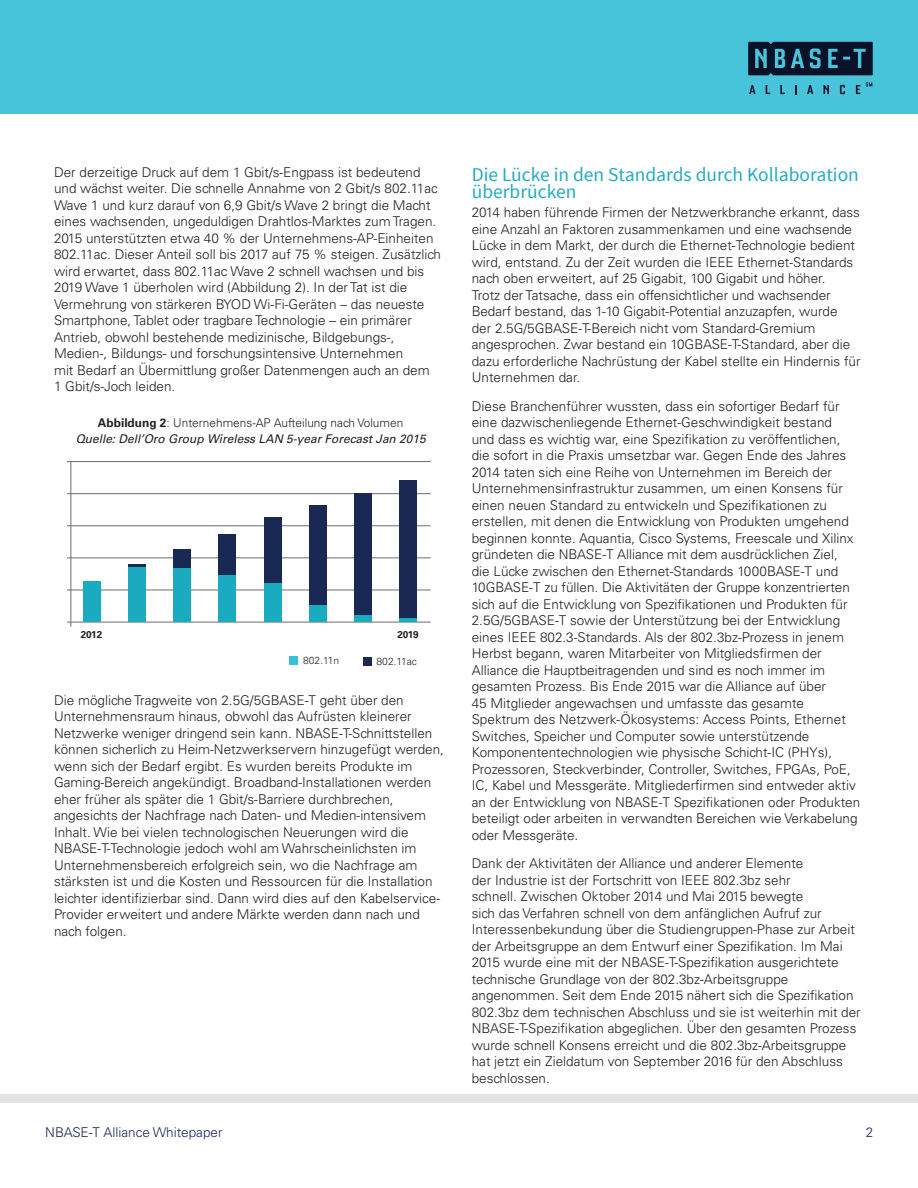
<style>
.page{position:relative;width:918px;height:1188px;background:#fff}
.page>*{position:absolute;margin:0;border:0;box-sizing:border-box;transform-origin:0 0}
.t1{font:19.5px/17.2px "Source Sans Pro";color:#24aac3}
.t2{font:300 13.5px/16.5px "Univers";color:#231f20}
.t3{font:300 13.5px "Univers";color:#1e2656}
.t4{font:italic 12px "Univers";color:#231f20}
.t5{font:300 12px "Univers";color:#231f20}
.t6{font:300 10.2px "Univers";color:#231f20}
.t7{font:700 9.9px "Univers";letter-spacing:-.01em;color:#231f20}
.s1{font-weight:700}
</style>
<div class="page">
<div style="left:0;top:1094px;width:918px;height:8px;background:#e1e2e4"></div>
<div style="left:0;top:0;width:918px;height:113px;background:#48c4da"></div>
<svg style="left:866px;top:82px;width:6px;height:4px"></svg>
<svg style="left:749px;top:85px;width:7px;height:9px"></svg>
<svg style="left:766px;top:85px;width:4px;height:9px"></svg>
<svg style="left:780px;top:85px;width:5px;height:9px"></svg>
<svg style="left:795px;top:85px;width:2px;height:9px"></svg>
<svg style="left:807px;top:85px;width:6px;height:9px"></svg>
<svg style="left:823px;top:85px;width:6px;height:9px"></svg>
<svg style="left:840px;top:85px;width:5px;height:9px"></svg>
<svg style="left:856px;top:85px;width:4px;height:9px"></svg>
<svg style="left:748px;top:42px;width:125px;height:33px;background:#16354c"></svg>
<hr style="left:71px;top:462px;width:1px;height:165px;background:#686c71">
<hr style="left:67px;top:461px;width:364px;height:1px;background:#686c71">
<hr style="left:67px;top:493px;width:364px;height:1px;background:#686c71">
<hr style="left:67px;top:526px;width:364px;height:1px;background:#686c71">
<hr style="left:67px;top:558px;width:364px;height:1px;background:#686c71">
<hr style="left:67px;top:590px;width:364px;height:1px;background:#686c71">
<hr style="left:67px;top:622px;width:364px;height:1px;background:#686c71">
<div style="left:290px;top:657px;width:8px;height:8px;background:#37c1d4"></div>
<div style="left:363px;top:657px;width:8px;height:9px;background:#1a2954"></div>
<div style="left:83px;top:581px;width:17px;height:41px;background:#1aabc1"></div>
<div style="left:128px;top:564px;width:17px;height:58px;background:#1a2954"></div>
<div style="left:128px;top:567px;width:17px;height:55px;background:#1aabc1"></div>
<div style="left:173px;top:550px;width:18px;height:72px;background:#1a2954"></div>
<div style="left:173px;top:569px;width:18px;height:53px;background:#1aabc1"></div>
<div style="left:219px;top:535px;width:17px;height:87px;background:#1a2954"></div>
<div style="left:219px;top:575px;width:17px;height:47px;background:#1aabc1"></div>
<div style="left:309px;top:506px;width:17px;height:116px;background:#1a2954"></div>
<div style="left:354px;top:494px;width:18px;height:128px;background:#1a2954"></div>
<div style="left:309px;top:605px;width:17px;height:17px;background:#1aabc1"></div>
<div style="left:354px;top:616px;width:18px;height:6px;background:#1aabc1"></div>
<div style="left:264px;top:517px;width:17px;height:105px;background:#1a2954"></div>
<div style="left:400px;top:480px;width:17px;height:142px;background:#1a2954"></div>
<div style="left:264px;top:583px;width:17px;height:39px;background:#1aabc1"></div>
<hr style="left:400px;top:618px;width:17px;height:4px;background:#1aabc1">
<p class="t2" style="left:54px;top:164px;width:389px">Der derzeitige Druck auf dem 1 Gbit/s-Engpass ist bedeutend und wächst weiter. Die schnelle Annahme von 2 Gbit/s 802.11ac Wave 1 und kurz darauf von 6,9 Gbit/s Wave 2 bringt die Macht eines wachsenden, ungeduldigen Drahtlos-Marktes zum Tragen.<br>2015 unterstützten etwa 40 % der Unternehmens-AP-Einheiten 802.11ac. Dieser Anteil soll bis 2017 auf 75 % steigen. Zusätzlich wird erwartet, dass 802.11ac Wave 2 schnell wachsen und bis 2019 Wave 1 überholen wird (Abbildung 2). In der Tat ist die Vermehrung von stärkeren BYOD Wi-Fi-Geräten – das neueste Smartphone, Tablet oder tragbare Technologie – ein primärer Antrieb, obwohl bestehende medizinische, Bildgebungs-, Medien-, Bildungs- und forschungsintensive Unternehmen<br>mit Bedarf an Übermittlung großer Datenmengen auch an dem<br>1 Gbit/s-Joch leiden.</p>
<p class="t5" style="left:98px;top:415px;width:307px"><span class="s1">Abbildung 2</span>: Unternehmens-AP Aufteilung nach Volumen</p>
<p class="t4" style="left:76px;top:432px;width:351px">Quelle: Dell’Oro Group Wireless LAN 5-year Forecast Jan 2015</p>
<p class="t7" style="left:81px;top:629px;width:23px">2012</p>
<p class="t7" style="left:397px;top:629px;width:23px">2019</p>
<p class="t6" style="left:303px;top:655px;width:37px">802.11n</p>
<p class="t6" style="left:377px;top:656px;width:42px">802.11ac</p>
<p class="t2" style="left:54px;top:692px;width:391px">Die mögliche Tragweite von 2.5G/5GBASE-T geht über den Unternehmensraum hinaus, obwohl das Aufrüsten kleinerer Netzwerke weniger dringend sein kann. NBASE-T-Schnittstellen können sicherlich zu Heim-Netzwerkservern hinzugefügt werden, wenn sich der Bedarf ergibt. Es wurden bereits Produkte im Gaming-Bereich angekündigt. Broadband-Installationen werden eher früher als später die 1 Gbit/s-Barriere durchbrechen, angesichts der Nachfrage nach Daten- und Medien-intensivem Inhalt. Wie bei vielen technologischen Neuerungen wird die NBASE-T-Technologie jedoch wohl am Wahrscheinlichsten im Unternehmensbereich erfolgreich sein, wo die Nachfrage am stärksten ist und die Kosten und Ressourcen für die Installation leichter identifizierbar sind. Dann wird dies auf den Kabelservice-Provider erweitert und andere Märkte werden dann nach und nach folgen.</p>
<p class="t1" style="left:472px;top:166px;width:389px">Die Lücke in den Standards durch Kollaboration überbrücken</p>
<p class="t2" style="left:472px;top:204px;width:390px">2014 haben führende Firmen der Netzwerkbranche erkannt, dass eine Anzahl an Faktoren zusammenkamen und eine wachsende Lücke in dem Markt, der durch die Ethernet-Technologie bedient wird, entstand. Zu der Zeit wurden die IEEE Ethernet-Standards nach oben erweitert, auf 25 Gigabit, 100 Gigabit und höher.<br>Trotz der Tatsache, dass ein offensichtlicher und wachsender Bedarf bestand, das 1-10 Gigabit-Potential anzuzapfen, wurde<br>der 2.5G/5GBASE-T-Bereich nicht vom Standard-Gremium angesprochen. Zwar bestand ein 10GBASE-T-Standard, aber die dazu erforderliche Nachrüstung der Kabel stellte ein Hindernis für Unternehmen dar.</p>
<p class="t2" style="left:472px;top:398px;width:390px">Diese Branchenführer wussten, dass ein sofortiger Bedarf für eine dazwischenliegende Ethernet-Geschwindigkeit bestand<br>und dass es wichtig war, eine Spezifikation zu veröffentlichen, die sofort in die Praxis umsetzbar war. Gegen Ende des Jahres 2014 taten sich eine Reihe von Unternehmen im Bereich der Unternehmensinfrastruktur zusammen, um einen Konsens für einen neuen Standard zu entwickeln und Spezifikationen zu erstellen, mit denen die Entwicklung von Produkten umgehend beginnen konnte. Aquantia, Cisco Systems, Freescale und Xilinx gründeten die NBASE-T Alliance mit dem ausdrücklichen Ziel,<br>die Lücke zwischen den Ethernet-Standards 1000BASE-T und 10GBASE-T zu füllen. Die Aktivitäten der Gruppe konzentrierten sich auf die Entwicklung von Spezifikationen und Produkten für 2.5G/5GBASE-T sowie der Unterstützung bei der Entwicklung eines IEEE 802.3-Standards. Als der 802.3bz-Prozess in jenem Herbst begann, waren Mitarbeiter von Mitgliedsfirmen der Alliance die Hauptbeitragenden und sind es noch immer im gesamten Prozess. Bis Ende 2015 war die Alliance auf über<br>45 Mitglieder angewachsen und umfasste das gesamte Spektrum des Netzwerk-Ökosystems: Access Points, Ethernet Switches, Speicher und Computer sowie unterstützende Komponententechnologien wie physische Schicht-IC (PHYs), Prozessoren, Steckverbinder, Controller, Switches, FPGAs, PoE, IC, Kabel und Messgeräte. Mitgliederfirmen sind entweder aktiv an der Entwicklung von NBASE-T Spezifikationen oder Produkten beteiligt oder arbeiten in verwandten Bereichen wie Verkabelung oder Messgeräte.</p>
<p class="t2" style="left:472px;top:855px;width:391px">Dank der Aktivitäten der Alliance und anderer Elemente<br>der Industrie ist der Fortschritt von IEEE 802.3bz sehr<br>schnell. Zwischen Oktober 2014 und Mai 2015 bewegte<br>sich das Verfahren schnell von dem anfänglichen Aufruf zur Interessenbekundung über die Studiengruppen-Phase zur Arbeit der Arbeitsgruppe an dem Entwurf einer Spezifikation. Im Mai 2015 wurde eine mit der NBASE-T-Spezifikation ausgerichtete technische Grundlage von der 802.3bz-Arbeitsgruppe angenommen. Seit dem Ende 2015 nähert sich die Spezifikation 802.3bz dem technischen Abschluss und sie ist weiterhin mit der NBASE-T-Spezifikation abgeglichen. Über den gesamten Prozess wurde schnell Konsens erreicht und die 802.3bz-Arbeitsgruppe hat jetzt ein Zieldatum von September 2016 für den Abschluss beschlossen.</p>
<p class="t3" style="left:45px;top:1124px;width:179px">NBASE-T Alliance Whitepaper</p>
<p class="t3" style="left:866px;top:1124px;width:9px">2</p>
</div>
